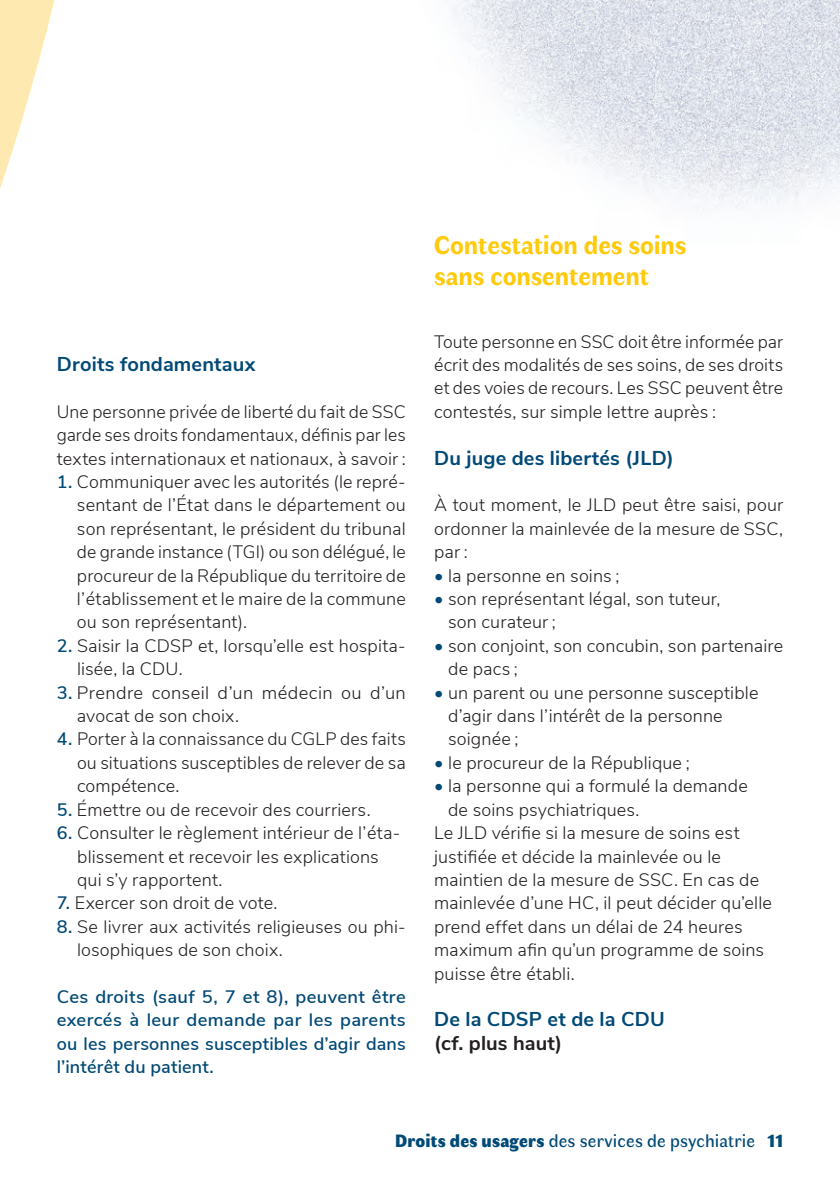
<style>
.page{position:relative;width:840px;height:1191px;background:#fff}
.page>*{position:absolute;margin:0;border:0;box-sizing:border-box;transform-origin:0 0}
.t1{font:700 26px/31.2px "Faune Text";letter-spacing:-.005em;color:#feca0a}
.t2{font:700 20px "Nunito Sans";letter-spacing:.01em;color:#014976}
.t3{font:700 20px "Nunito Sans";letter-spacing:.005em;color:#231f20}
.t4{font:300 18px/23.4px "Nunito Sans";letter-spacing:.01em;color:#231f20}
.t5{font:600 18px/23.4px "Nunito Sans";letter-spacing:.01em;color:#014976;text-align:justify}
.t6{font:18px "Faune Text";letter-spacing:.01em;color:#014976}
.s1{font-weight:600;color:#014976}
.s2{color:#014976}
.s3{font-family:"Faune Display";font-weight:900}
</style>
<div class="page">
<img style="left:450px;top:0;width:389px;height:210px">
<svg style="left:0;top:0;width:55px;height:188px"></svg>
<p class="t2" style="left:57px;top:349px;width:200px">Droits fondamentaux</p>
<p class="t4" style="left:57px;top:399px;width:350px;text-align:justify">Une personne privée de liberté du fait de SSC garde ses droits fondamentaux, définis par les textes internationaux et nationaux, à savoir :</p>
<p class="t4" style="left:77px;top:469px;width:330px;text-align:justify;text-indent:-20px"><span class="s1">1.</span> Communiquer avec les autorités (le repré&shy;sentant de l’État dans le département ou son représentant, le président du tribunal de grande instance (TGI) ou son délégué, le procureur de la République du territoire de l’établissement et le maire de la commune ou son représentant).</p>
<p class="t4" style="left:77px;top:633px;width:330px;text-indent:-20px"><span class="s1">2.</span> Saisir la CDSP et, lorsqu’elle est hospita&shy;lisée, la CDU.</p>
<p class="t4" style="left:77px;top:679px;width:330px;text-indent:-20px"><span class="s1">3.</span> Prendre conseil d’un médecin ou d’un avocat de son choix.</p>
<p class="t4" style="left:77px;top:726px;width:330px;text-align:justify;text-indent:-20px"><span class="s1">4.</span> Porter à la connaissance du CGLP des faits ou situations susceptibles de relever de sa compétence.</p>
<p class="t4" style="left:57px;top:796px;width:315px"><span class="s1">5.</span> Émettre ou de recevoir des courriers.</p>
<p class="t4" style="left:77px;top:820px;width:324px;text-indent:-20px"><span class="s1">6.</span> Consulter le règlement intérieur de l’éta&shy;blissement et recevoir les explications qui s’y rapportent.</p>
<p class="t4" style="left:57px;top:890px;width:222px"><span class="s1">7.</span> Exercer son droit de vote.</p>
<p class="t4" style="left:77px;top:913px;width:330px;text-indent:-20px"><span class="s1">8.</span> Se livrer aux activités religieuses ou phi&shy;losophiques de son choix.</p>
<p class="t5" style="left:57px;top:984px;width:350px">Ces droits (sauf 5, 7 et 8), peuvent être exercés à leur demande par les parents ou les personnes susceptibles d’agir dans l’intérêt du patient.</p>
<h1 class="t1" style="left:434px;top:228px;width:254px">Contestation des soins sans consentement</h1>
<p class="t4" style="left:434px;top:328px;width:350px;text-align:justify">Toute personne en SSC doit être informée par écrit des modalités de ses soins, de ses droits et des voies de recours. Les SSC peuvent être contestés, sur simple lettre auprès :</p>
<p class="t2" style="left:434px;top:443px;width:241px">Du juge des libertés (JLD)</p>
<p class="t4" style="left:434px;top:492px;width:350px;text-align:justify">À tout moment, le JLD peut être saisi, pour ordonner la mainlevée de la mesure de SSC, par :</p>
<p class="t4" style="left:434px;top:562px;width:186px"><span class="s2">•</span> la personne en soins ;</p>
<p class="t4" style="left:448px;top:586px;width:273px;text-indent:-14px"><span class="s2">•</span> son représentant légal, son tuteur, son curateur ;</p>
<p class="t4" style="left:448px;top:633px;width:336px;text-indent:-14px"><span class="s2">•</span> son conjoint, son concubin, son partenaire de pacs ;</p>
<p class="t4" style="left:448px;top:679px;width:311px;text-indent:-14px"><span class="s2">•</span> un parent ou une personne susceptible d’agir dans l’intérêt de la personne soignée ;</p>
<p class="t4" style="left:434px;top:750px;width:257px"><span class="s2">•</span> le procureur de la République ;</p>
<p class="t4" style="left:434px;top:773px;width:315px"><span class="s2">•</span> la personne qui a formulé la demande</p>
<p class="t4" style="left:448px;top:796px;width:193px">de soins psychiatriques.</p>
<p class="t4" style="left:434px;top:820px;width:307px">Le JLD vérifie si la mesure de soins est</p>
<p class="t4" style="left:434px;top:843px;width:288px">justifiée et décide la mainlevée ou le</p>
<p class="t4" style="left:434px;top:867px;width:326px">maintien de la mesure de SSC. En cas de</p>
<p class="t4" style="left:434px;top:890px;width:339px">mainlevée d’une HC, il peut décider qu’elle</p>
<p class="t4" style="left:434px;top:913px;width:310px">prend effet dans un délai de 24 heures</p>
<p class="t4" style="left:434px;top:937px;width:331px">maximum afin qu’un programme de soins</p>
<p class="t4" style="left:434px;top:960px;width:142px">puisse être établi.</p>
<p class="t2" style="left:434px;top:1004px;width:232px">De la CDSP et de la CDU</p>
<p class="t3" style="left:434px;top:1028px;width:129px">(cf. plus haut)</p>
<p class="t6" style="left:395px;top:1129px;width:389px"><span class="s3">Droits des usagers</span> des services de psychiatrie <span class="s3">11</span></p>
</div>
